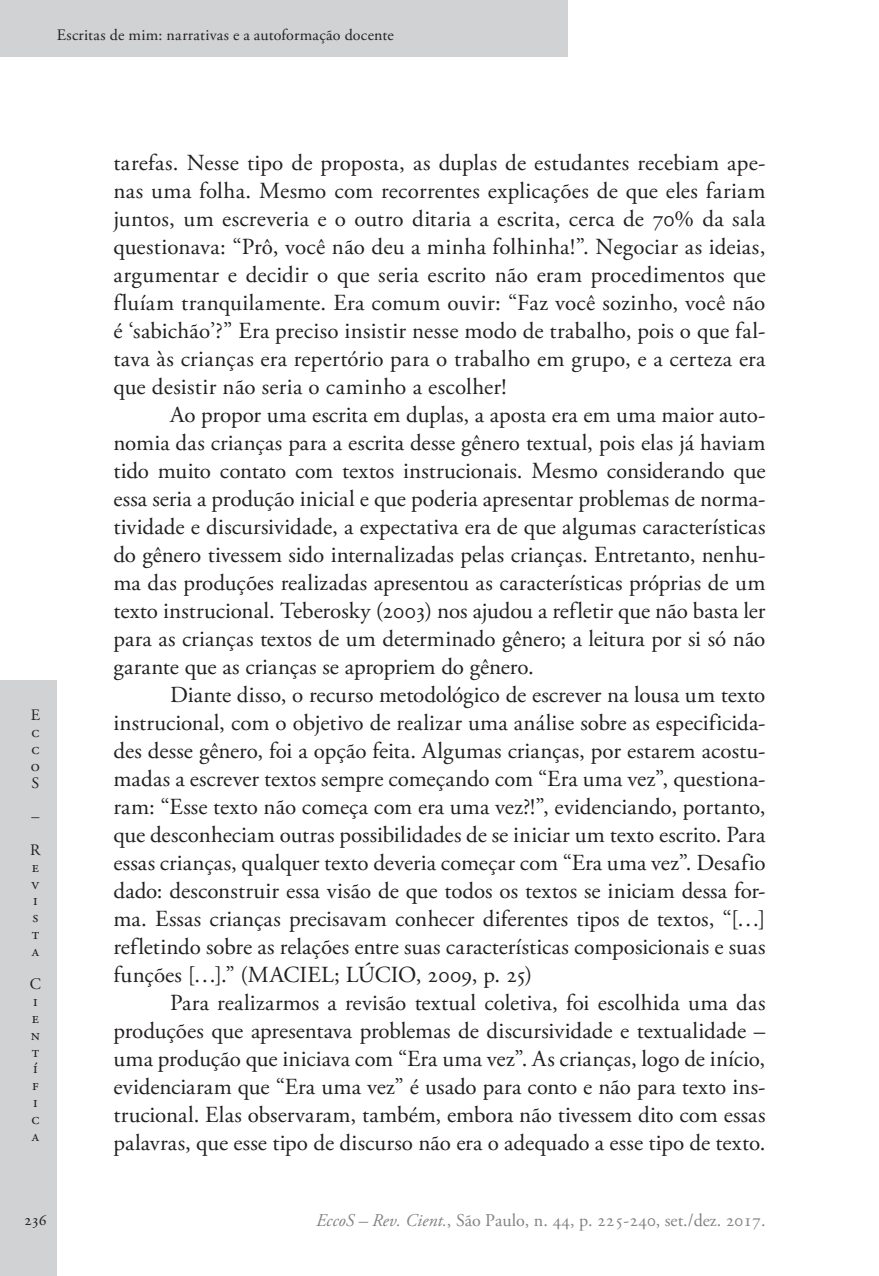
<style>
.page{position:relative;width:879px;height:1276px;background:#fff}
.page>*{position:absolute;margin:0;border:0;box-sizing:border-box;transform-origin:0 0}
.Ec_Normal{font:23px/28px "Adobe Garamond Pro";color:#231f20;text-align:justify}
.t1{font:18px "Adobe Garamond Pro";color:#808285}
.t2{font:16px/16.8px "Adobe Garamond Pro";letter-spacing:.015em;color:#231f20;text-align:justify}
.s1{font-style:italic}
</style>
<div class="page">
<div style="left:0;top:680px;width:57px;height:596px;background:#d1d2d4"></div>
<div style="left:0;top:0;width:567px;height:57px;background:#d1d2d4"></div>
<p class="t2" style="left:57px;top:27px;width:339px">Escritas de mim: narrativas e a autoformação docente</p>
<p class="t2" style="left:31px;top:707px;width:11px">E c c o S</p>
<p class="t2" style="left:30px;top:800px;width:12px;line-height:33.6px">–<br>R</p>
<p class="t2" style="left:32px;top:859px;width:9px">e v i s t a</p>
<p class="t2" style="left:30px;top:976px;width:13px;text-align:left">C i e n t í f i c a</p>
<p class="Ec_Normal" style="left:113px;top:150px;width:654px">tarefas. Nesse tipo de proposta, as duplas de estudantes recebiam ape&shy;nas uma folha. Mesmo com recorrentes explicações de que eles fariam juntos, um escreveria e o outro ditaria a escrita, cerca de 70% da sala questionava: “Prô, você não deu a minha folhinha!”. Negociar as ideias, argumentar e decidir o que seria escrito não eram procedimentos que fluíam tranquilamente. Era comum ouvir: “Faz você sozinho, você não é ‘sabichão’?” Era preciso insistir nesse modo de trabalho, pois o que fal&shy;tava às crianças era repertório para o trabalho em grupo, e a certeza era que desistir não seria o caminho a escolher!</p>
<p class="Ec_Normal" style="left:113px;top:402px;width:653px;text-indent:57px">Ao propor uma escrita em duplas, a aposta era em uma maior auto&shy;nomia das crianças para a escrita desse gênero textual, pois elas já haviam tido muito contato com textos instrucionais. Mesmo considerando que essa seria a produção inicial e que poderia apresentar problemas de norma&shy;tividade e discursividade, a expectativa era de que algumas características do gênero tivessem sido internalizadas pelas crianças. Entretanto, nenhu&shy;ma das produções realizadas apresentou as características próprias de um texto instrucional. Teberosky (2003) nos ajudou a refletir que não basta ler para as crianças textos de um determinado gênero; a leitura por si só não garante que as crianças se apropriem do gênero.</p>
<p class="Ec_Normal" style="left:113px;top:682px;width:653px;text-indent:57px">Diante disso, o recurso metodológico de escrever na lousa um texto instrucional, com o objetivo de realizar uma análise sobre as especificida&shy;des desse gênero, foi a opção feita. Algumas crianças, por estarem acostu&shy;madas a escrever textos sempre começando com “Era uma vez”, questiona&shy;ram: “Esse texto não começa com era uma vez?!”, evidenciando, portanto, que desconheciam outras possibilidades de se iniciar um texto escrito. Para essas crianças, qualquer texto deveria começar com “Era uma vez”. Desafio dado: desconstruir essa visão de que todos os textos se iniciam dessa for&shy;ma. Essas crianças precisavam conhecer diferentes tipos de textos, “[…] refletindo sobre as relações entre suas características composicionais e suas funções […].” (MACIEL; LÚCIO, 2009, p. 25)</p>
<p class="Ec_Normal" style="left:113px;top:990px;width:653px;text-indent:57px">Para realizarmos a revisão textual coletiva, foi escolhida uma das produções que apresentava problemas de discursividade e textualidade – uma produção que iniciava com “Era uma vez”. As crianças, logo de início, evidenciaram que “Era uma vez” é usado para conto e não para texto ins&shy;trucional. Elas observaram, também, embora não tivessem dito com essas palavras, que esse tipo de discurso não era o adequado a esse tipo de texto.</p>
<p class="t2" style="left:24px;top:1212px;width:24px">236</p>
<p class="t1" style="left:316px;top:1209px;width:451px"><span class="s1">EccoS – Rev. Cient.</span>, São Paulo, n. 44, p. 225-240, set./dez. 2017.</p>
</div>
